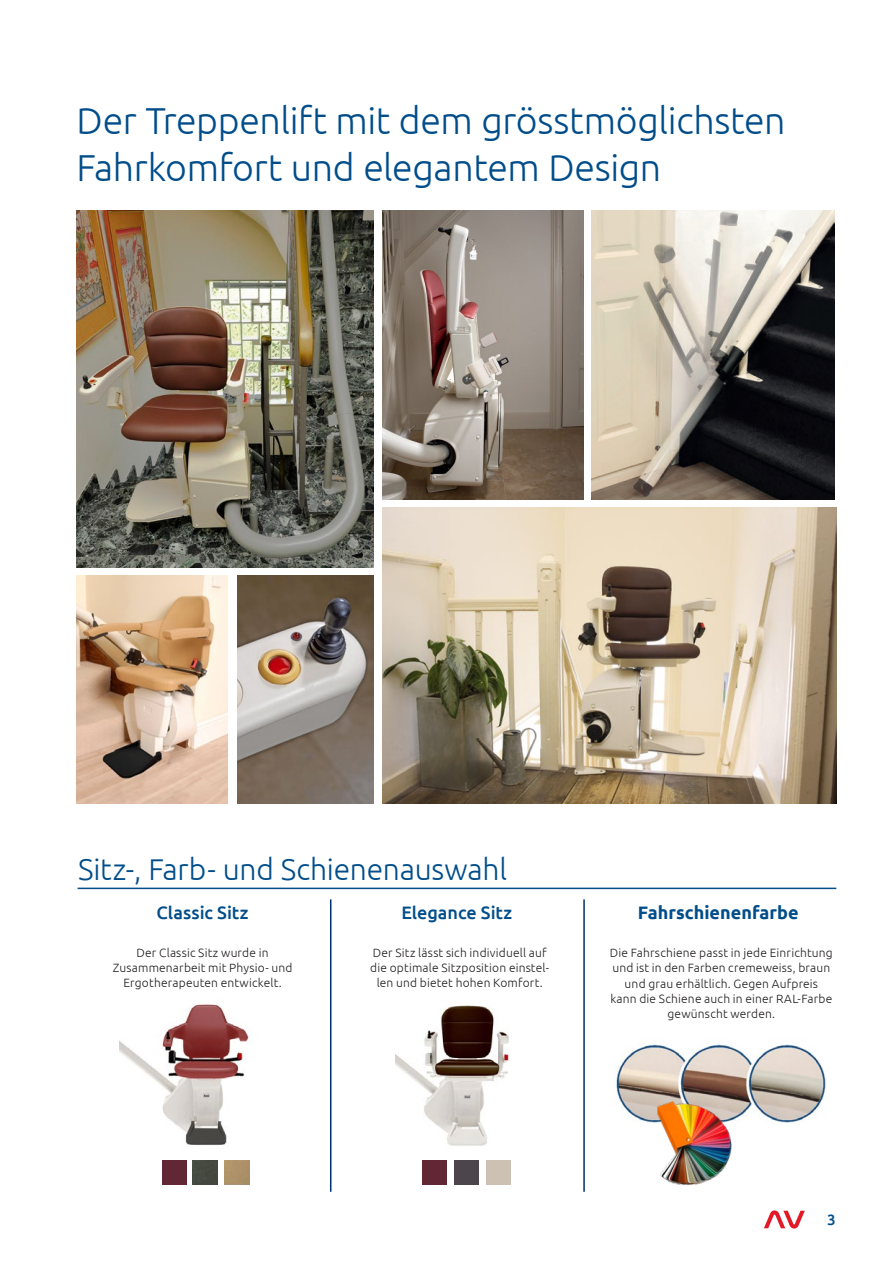
<style>
.page{position:relative;width:893px;height:1263px;background:#fff}
.page>*{position:absolute;margin:0;border:0;box-sizing:border-box;transform-origin:0 0}
.GAR_Headline_25{font:300 37.5px/46.8px "Ubuntu";letter-spacing:-.01em;color:#014d8a}
.GAR_Subheadline_11{font:300 30px "Ubuntu";letter-spacing:-.01em;color:#014d8a}
.GAR_Caption_8{font:500 18px "Ubuntu";color:#014d8a}
.GAR_Subheadline_11-2{font:700 18px "Ubuntu";color:#014d8a}
.t1{font:500 15px "Ubuntu";color:#014d8a}
.GAR_Caption_8-2{font:300 12px/15.3px "Ubuntu";letter-spacing:.015em;color:#231f20;text-align:center}
.GAR_Subheadline_11-3{font:300 12px/15.3px "Ubuntu";letter-spacing:.015em;color:#231f20;text-align:center}
</style>
<div class="page">
<svg style="left:764px;top:1210px;width:41px;height:18px"></svg>
<img style="left:120px;top:1004px;width:129px;height:141px">
<img style="left:224px;top:1160px;width:25px;height:25px">
<img style="left:193px;top:1160px;width:25px;height:25px">
<img style="left:395px;top:1005px;width:114px;height:141px">
<div style="left:162px;top:1160px;width:25px;height:25px;background:#622735"></div>
<div style="left:422px;top:1160px;width:25px;height:25px;background:#622735"></div>
<div style="left:454px;top:1160px;width:25px;height:24px;background:#4c464c"></div>
<div style="left:486px;top:1160px;width:25px;height:24px;background:#ccc1b3"></div>
<hr style="left:330px;top:899px;width:1px;height:293px;background:#00306d">
<hr style="left:583px;top:899px;width:2px;height:293px;background:#00306d">
<img style="left:616px;top:1042px;width:210px;height:81px">
<img style="left:77px;top:210px;width:297px;height:358px">
<img style="left:382px;top:210px;width:201px;height:289px">
<img style="left:237px;top:576px;width:137px;height:228px">
<img style="left:592px;top:210px;width:242px;height:290px">
<hr style="left:78px;top:888px;width:758px;height:1px;background:#014d8a">
<img style="left:77px;top:576px;width:150px;height:228px">
<img style="left:382px;top:508px;width:454px;height:296px">
<img style="left:656px;top:1100px;width:78px;height:85px">
<p class="GAR_Headline_25" style="left:77px;top:96px;width:710px">Der Treppenlift mit dem grösstmöglichsten<br>Fahrkomfort und elegantem Design</p>
<p class="GAR_Subheadline_11" style="left:78px;top:851px;width:430px">Sitz-, Farb- und Schienenauswahl</p>
<p class="GAR_Caption_8" style="left:157px;top:901px;width:94px">Classic Sitz</p>
<p class="GAR_Caption_8-2" style="left:113px;top:944px;width:181px">Der Classic Sitz wurde in<br>Zusammenarbeit mit Physio- und<br>Ergotherapeuten entwickelt.</p>
<p class="GAR_Caption_8" style="left:401px;top:901px;width:112px">Elegance Sitz</p>
<p class="GAR_Caption_8-2" style="left:370px;top:944px;width:181px">Der Sitz lässt sich individuell auf die optimale Sitzposition einstel&shy;len und bietet hohen Komfort.</p>
<p class="GAR_Subheadline_11-2" style="left:638px;top:901px;width:162px">Fahrschienenfarbe</p>
<p class="GAR_Subheadline_11-3" style="left:610px;top:944px;width:224px">Die Fahrschiene passt in jede Einrichtung und ist in den Farben cremeweiss, braun und grau erhältlich. Gegen Aufpreis<br>kann die Schiene auch in einer RAL-Farbe gewünscht werden.</p>
<p class="t1" style="left:827px;top:1210px;width:10px">3</p>
</div>
